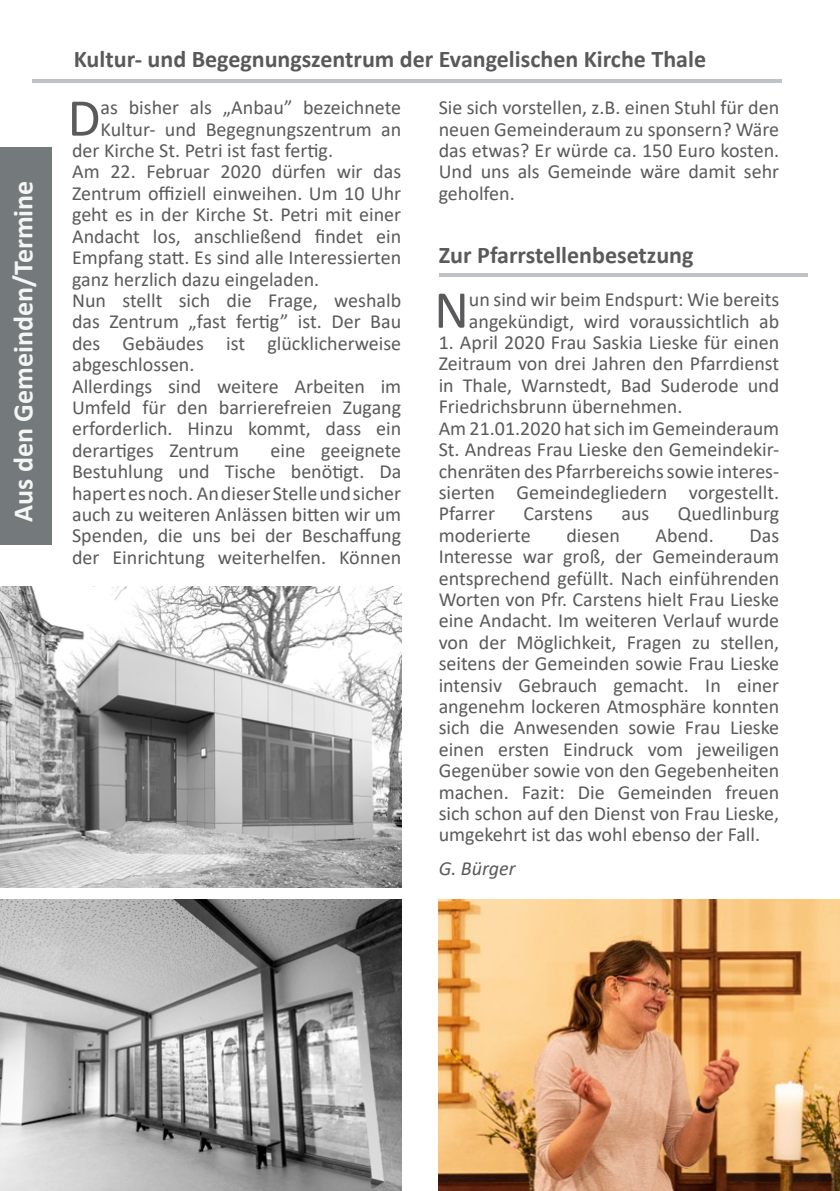
<style>
.page{position:relative;width:840px;height:1191px;background:#fff}
.page>*{position:absolute;margin:0;border:0;box-sizing:border-box;transform-origin:0 0}
.t1{font:53.8px "Calibri";color:#5a595b}
.t2{font:700 28px "Calibri";color:#f4f6f3}
.t3{font:700 24px "Calibri";color:#5a585b}
.t4{font:700 24px "Calibri";color:#5a595b}
.t5{font:20px/21.4px "Calibri";color:#5a595b;text-align:justify}
.t6{font:italic 20px "Calibri";color:#5a595b}
</style>
<div class="page">
<hr style="left:32px;top:79px;width:749px;height:4px;background:#c0c3c6">
<div style="left:0;top:147px;width:51px;height:397px;background:#747a7c"></div>
<img style="left:0;top:587px;width:401px;height:300px">
<img style="left:0;top:899px;width:401px;height:292px">
<hr style="left:438px;top:273px;width:369px;height:4px;background:#c0c3c6">
<img style="left:438px;top:899px;width:401px;height:292px">
<h2 class="t2" style="left:3px;top:522px;width:343px;rotate:-90deg">Aus den Gemeinden/Termine</h2>
<p class="t3" style="left:74px;top:42px;width:633px">Kultur- und Begegnungszentrum der Evangelischen Kirche Thale</p>
<h1 class="t1" style="left:67px;top:80px;width:35px">D</h1>
<p class="t5" style="left:101px;top:96px;width:302px">as bisher als „Anbau” bezeichnete</p>
<p class="t5" style="left:438px;top:96px;width:342px">Sie sich vorstellen, z.B. einen Stuhl für den neuen Gemeinderaum zu sponsern? Wäre das etwas? Er würde ca. 150 Euro kosten.<br>Und uns als Gemeinde wäre damit sehr geholfen.</p>
<p class="t5" style="left:101px;top:118px;width:302px">Kultur- und Begegnungszentrum an</p>
<p class="t5" style="left:72px;top:139px;width:262px">der Kirche St. Petri ist fast fertig.</p>
<p class="t5" style="left:72px;top:161px;width:330px">Am 22. Februar 2020 dürfen wir das</p>
<p class="t5" style="left:72px;top:182px;width:330px">Zentrum offiziell einweihen. Um 10 Uhr</p>
<p class="t5" style="left:72px;top:203px;width:330px">geht es in der Kirche St. Petri mit einer</p>
<p class="t5" style="left:72px;top:225px;width:330px">Andacht los, anschließend findet ein</p>
<p class="t5" style="left:72px;top:246px;width:330px">Empfang statt. Es sind alle Interessierten</p>
<p class="t5" style="left:72px;top:268px;width:248px">ganz herzlich dazu eingeladen.</p>
<p class="t5" style="left:72px;top:289px;width:330px">Nun stellt sich die Frage, weshalb</p>
<p class="t5" style="left:72px;top:310px;width:330px">das Zentrum „fast fertig” ist. Der Bau</p>
<p class="t5" style="left:72px;top:332px;width:330px">des Gebäudes ist glücklicherweise</p>
<p class="t5" style="left:72px;top:353px;width:124px">abgeschlossen.</p>
<p class="t5" style="left:72px;top:375px;width:330px">Allerdings sind weitere Arbeiten im</p>
<p class="t5" style="left:72px;top:396px;width:330px">Umfeld für den barrierefreien Zugang</p>
<p class="t5" style="left:72px;top:417px;width:330px">erforderlich. Hinzu kommt, dass ein</p>
<p class="t5" style="left:72px;top:439px;width:168px">derartiges Zentrum</p>
<p class="t4" style="left:438px;top:238px;width:256px">Zur Pfarrstellenbesetzung</p>
<h1 class="t1" style="left:434px;top:272px;width:36px">N</h1>
<p class="t5" style="left:468px;top:288px;width:311px">un sind wir beim Endspurt: Wie bereits angekündigt, wird voraussichtlich ab</p>
<p class="t5" style="left:438px;top:331px;width:342px;text-align:left">1. April 2020 Frau Saskia Lieske für einen Zeitraum von drei Jahren den Pfarrdienst in Thale, Warnstedt, Bad Suderode und Friedrichsbrunn übernehmen.<br>Am 21.01.2020 hat sich im Gemeinderaum St. Andreas Frau Lieske den Gemeindekir&shy;chenräten des Pfarrbereichs sowie interes&shy;sierten Gemeindegliedern vorgestellt.<br>Pfarrer</p>
<p class="t5" style="left:72px;top:439px;width:330px;text-indent:198px">eine geeignete Bestuhlung und Tische benötigt. Da hapert es noch. An dieser Stelle und sicher auch zu weiteren Anlässen bitten wir um Spenden, die uns bei der Beschaffung der Einrichtung weiterhelfen. Können</p>
<p class="t5" style="left:523px;top:502px;width:71px">Carstens</p>
<p class="t5" style="left:621px;top:502px;width:29px">aus</p>
<p class="t5" style="left:677px;top:502px;width:103px">Quedlinburg</p>
<p class="t5" style="left:438px;top:524px;width:93px">moderierte</p>
<p class="t5" style="left:566px;top:524px;width:55px">diesen</p>
<p class="t5" style="left:655px;top:524px;width:60px">Abend.</p>
<p class="t5" style="left:438px;top:524px;width:342px;text-indent:310px">Das Interesse war groß, der Gemeinderaum entsprechend gefüllt. Nach einführenden Worten von Pfr. Carstens hielt Frau Lieske eine Andacht. Im weiteren Verlauf wurde von der Möglichkeit, Fragen zu stellen, seitens der Gemeinden sowie Frau Lieske intensiv Gebrauch gemacht. In einer angenehm lockeren Atmosphäre konnten sich die Anwesenden sowie Frau Lieske einen ersten Eindruck vom jeweiligen Gegenüber sowie von den Gegebenheiten machen. Fazit: Die Gemeinden freuen sich schon auf den Dienst von Frau Lieske, umgekehrt ist das wohl ebenso der Fall.</p>
<p class="t6" style="left:438px;top:854px;width:78px">G. Bürger</p>
</div>
